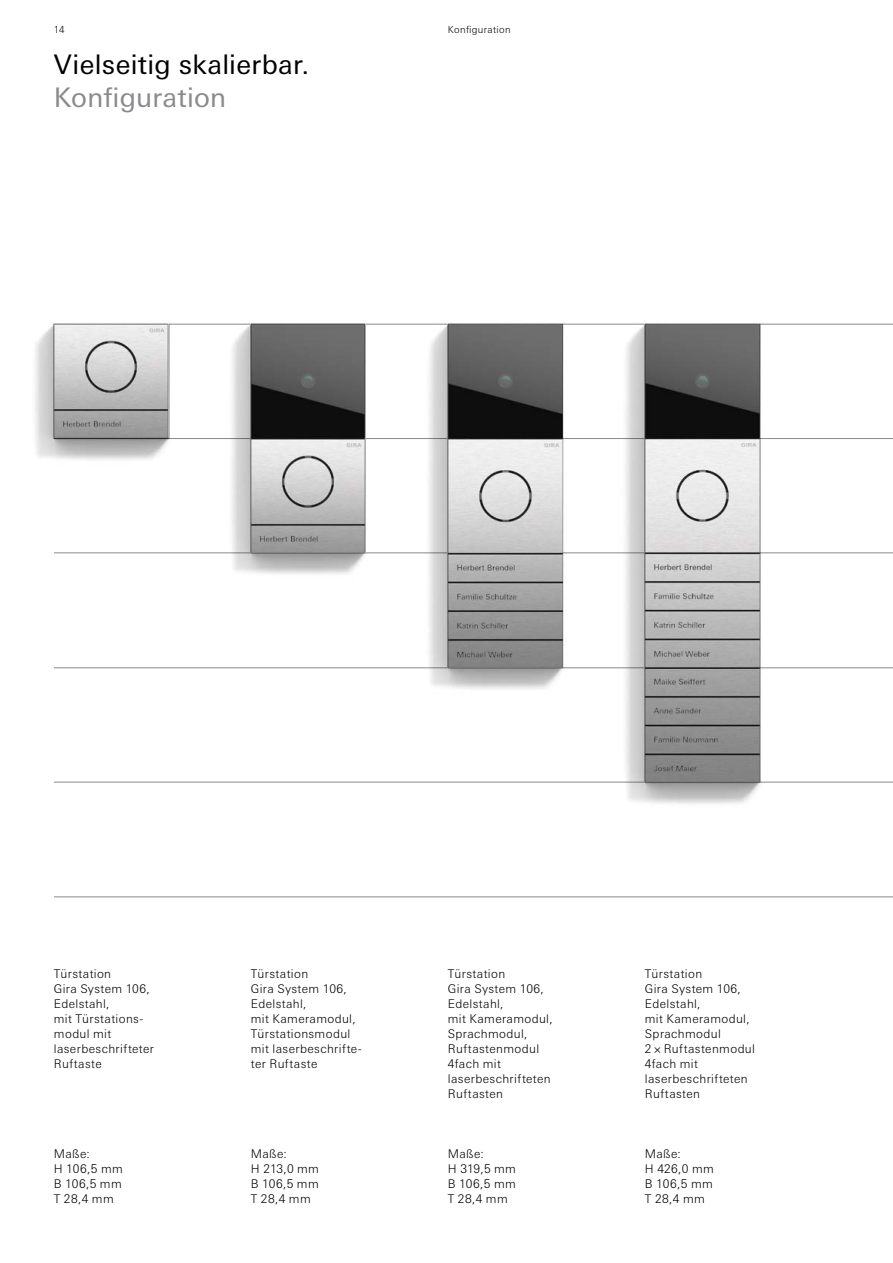
<style>
.page{position:relative;width:893px;height:1263px;background:#fff}
.page>*{position:absolute;margin:0;border:0;box-sizing:border-box;transform-origin:0 0}
.t1{font:27px "Univers Next W1 G";letter-spacing:.01em;color:#000}
.t2{font:27px "Univers Next W1 G";letter-spacing:.01em;color:#8a8a8d}
.t3{font:300 12px/15px "Univers Next W1 G";letter-spacing:.03em;color:#000}
.t4{font:300 9.75px "Univers Next W1 G";letter-spacing:.035em;color:#000}
</style>
<div class="page">
<hr style="left:54px;top:896px;width:839px;height:1px;background:#8a8a8d">
<hr style="left:54px;top:667px;width:839px;height:1px;background:#8a8a8d">
<hr style="left:54px;top:782px;width:839px;height:1px;background:#8a8a8d">
<hr style="left:54px;top:553px;width:839px;height:1px;background:#8a8a8d">
<hr style="left:54px;top:324px;width:839px;height:1px;background:#8a8a8d">
<hr style="left:54px;top:438px;width:839px;height:1px;background:#8a8a8d">
<img style="left:35px;top:323px;width:143px;height:460px">
<img style="left:219px;top:323px;width:156px;height:575px">
<img style="left:418px;top:323px;width:156px;height:575px">
<img style="left:613px;top:323px;width:157px;height:575px">
<img style="left:54px;top:323px;width:114px;height:115px">
<img style="left:251px;top:324px;width:114px;height:229px">
<img style="left:448px;top:324px;width:115px;height:343px">
<img style="left:645px;top:324px;width:115px;height:458px">
<p class="t4" style="left:54px;top:23px;width:12px">14</p>
<p class="t4" style="left:448px;top:23px;width:64px">Konfiguration</p>
<h1 class="t1" style="left:54px;top:49px;width:257px">Vielseitig skalierbar.</h1>
<h1 class="t2" style="left:54px;top:81px;width:174px">Konfiguration</h1>
<p class="t3" style="left:54px;top:966px;width:102px">Türstation<br>Gira System 106,<br>Edelstahl,<br>mit Türstations&shy;modul mit laserbeschrifteter<br>Ruftaste</p>
<p class="t3" style="left:54px;top:1146px;width:70px">Maße:<br>H 106,5 mm<br>B 106,5 mm<br>T 28,4 mm</p>
<p class="t3" style="left:251px;top:966px;width:112px">Türstation<br>Gira System 106,<br>Edelstahl,<br>mit Kameramodul,<br>Türstationsmodul mit laserbeschrifte&shy;ter Ruftaste</p>
<p class="t3" style="left:251px;top:1146px;width:70px">Maße:<br>H 213,0 mm<br>B 106,5 mm<br>T 28,4 mm</p>
<p class="t3" style="left:448px;top:966px;width:106px">Türstation<br>Gira System 106,<br>Edelstahl,<br>mit Kameramodul,<br>Sprachmodul,<br>Ruftastenmodul<br>4fach mit laserbeschrifteten<br>Ruftasten</p>
<p class="t3" style="left:448px;top:1146px;width:70px">Maße:<br>H 319,5 mm<br>B 106,5 mm<br>T 28,4 mm</p>
<p class="t3" style="left:645px;top:966px;width:112px">Türstation<br>Gira System 106,<br>Edelstahl,<br>mit Kameramodul,<br>Sprachmodul<br>2×Ruftastenmodul<br>4fach mit laserbeschrifteten<br>Ruftasten</p>
<p class="t3" style="left:645px;top:1146px;width:70px">Maße:<br>H 426,0 mm<br>B 106,5 mm<br>T 28,4 mm</p>
</div>
